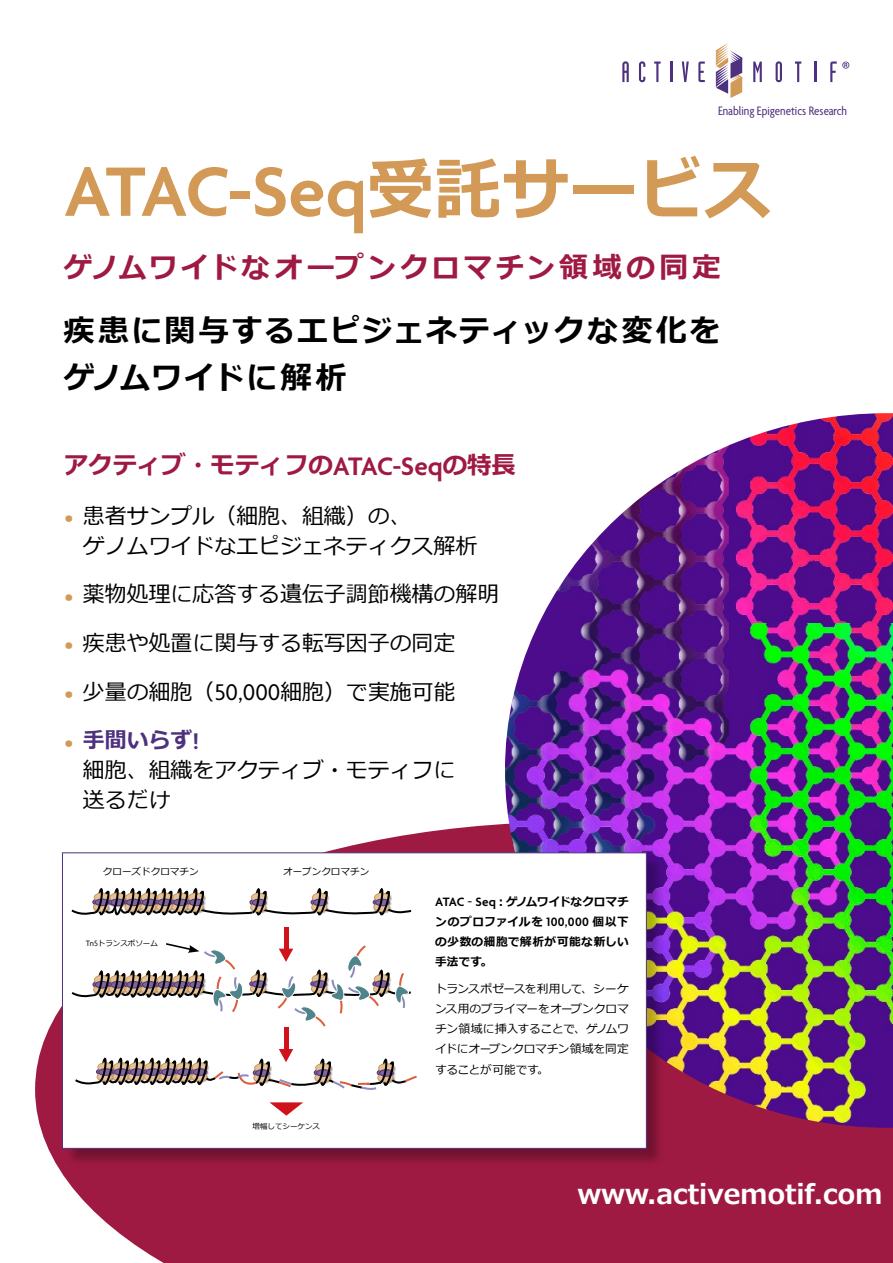
<style>
.page{position:relative;width:893px;height:1263px;background:#fff}
.page>*{position:absolute;margin:0;border:0;box-sizing:border-box;transform-origin:0 0}
.t1{font:600 75.6px "Agenda";letter-spacing:-.03em;color:#d29a56}
.t2{font:700 31.05px/46.8px "Meiryo";letter-spacing:.065em;color:#000}
.t3{font:700 28.65px "Meiryo";letter-spacing:.11em;color:#9f1a43}
.t4{font:700 27px "Meiryo UI";color:#fff}
.t5{font:700 24.45px "Meiryo";color:#9f1a43}
.t6{font:21.9px/30px "Meiryo";color:#000}
.t7{font:condensed 13.2px "Agenda";color:#4e317e}
.t8{font:11.7px/20.2px "Meiryo";letter-spacing:-.01em;color:#000;text-align:justify}
.t9{font:700 11.7px/20.2px "Meiryo";letter-spacing:.015em;color:#000;text-align:justify}
.t10{font:9.6px "Meiryo";color:#000}
.t11{font:7.5px "Meiryo";color:#000}
.s1{font-family:"Meiryo";font-weight:700;font-size:67.5px}
.s2{font-family:"Agenda";font-weight:600;font-size:27.45px}
.s3{font-family:"FS Albert Pro";font-weight:300;font-size:20.25px;color:#d29a56}
.s4{font-family:"Agenda";font-size:24.6px}
.s5{font-weight:700;color:#4e317e}
.s6{font-family:"Agenda";font-weight:600;font-size:24.6px;color:#4e317e}
.s7{font-family:"Agenda";font-size:8.4px}
.s8{font-family:"Agenda";font-weight:600;font-size:13.05px}
.s9{font-family:"Agenda";font-weight:600}
</style>
<div class="page">
<svg style="left:35px;top:824px;width:858px;height:439px;fill:#9f1a43"></svg>
<img style="left:505px;top:413px;width:388px;height:715px">
<div style="left:65px;top:855px;width:600px;height:312px;background:#000;opacity:.28"></div>
<div style="left:62px;top:853px;width:585px;height:295px;background:#fff;border:1px solid #4e317e"></div>
<svg style="left:71px;top:887px;width:341px;height:29px"></svg>
<hr style="left:284px;top:927px;width:4px;height:28px;background:#d0121b">
<svg style="left:71px;top:942px;width:340px;height:87px"></svg>
<hr style="left:284px;top:1027px;width:4px;height:28px;background:#d0121b">
<svg style="left:75px;top:1049px;width:342px;height:41px"></svg>
<svg style="left:269px;top:1102px;width:34px;height:14px"></svg>
<svg style="left:622px;top:61px;width:7px;height:21px"></svg>
<svg style="left:639px;top:61px;width:6px;height:21px"></svg>
<svg style="left:654px;top:62px;width:7px;height:20px"></svg>
<hr style="left:670px;top:62px;width:2px;height:20px;background:#4e317e">
<svg style="left:682px;top:62px;width:7px;height:20px"></svg>
<svg style="left:698px;top:62px;width:7px;height:20px"></svg>
<svg style="left:753px;top:62px;width:9px;height:20px"></svg>
<svg style="left:776px;top:61px;width:6px;height:21px"></svg>
<svg style="left:795px;top:62px;width:6px;height:20px"></svg>
<hr style="left:814px;top:62px;width:2px;height:20px;background:#4e317e">
<svg style="left:716px;top:43px;width:26px;height:55px"></svg>
<svg style="left:830px;top:62px;width:19px;height:20px"></svg>
<p class="t7" style="left:718px;top:103px;width:131px">Enabling Epigenetics Research</p>
<h1 class="t1" style="left:64px;top:145px;width:709px">ATAC-Seq<span class="s1">受託サービス</span></h1>
<h3 class="t3" style="left:64px;top:247px;width:659px">ゲノムワイドなオープンクロマチン領域の同定</h3>
<h2 class="t2" style="left:64px;top:309px;width:658px">疾患に関与するエピジェネティックな変化をゲノムワイドに解析</h2>
<p class="t5" style="left:64px;top:448px;width:454px">アクティブ・モティフの<span class="s2">ATAC-Seq</span>の特長</p>
<p class="t6" style="left:83px;top:502px;width:396px;text-indent:-19px"><span class="s3">•</span> 患者サンプル（細胞、組織）の、<br>ゲノムワイドなエピジェネティクス解析</p>
<p class="t6" style="left:64px;top:581px;width:437px"><span class="s3">•</span> 薬物処理に応答する遺伝子調節機構の解明</p>
<p class="t6" style="left:64px;top:629px;width:393px"><span class="s3">•</span> 疾患や処置に関与する転写因子の同定</p>
<p class="t6" style="left:64px;top:678px;width:393px"><span class="s3">•</span> 少量の細胞（<span class="s4">50,000</span>細胞）で実施可能</p>
<p class="t6" style="left:83px;top:726px;width:374px;text-indent:-19px"><span class="s3">•</span> <span class="s5">手間いらず</span><span class="s6">!<br></span>細胞、組織をアクティブ・モティフに送るだけ</p>
<p class="t10" style="left:103px;top:864px;width:97px">クローズドクロマチン</p>
<p class="t10" style="left:283px;top:864px;width:88px">オープンクロマチン</p>
<p class="t11" style="left:86px;top:937px;width:73px"><span class="s7">Tn5</span>トランスポソーム</p>
<p class="t11" style="left:253px;top:1121px;width:69px">増幅してシーケンス</p>
<p class="t9" style="left:435px;top:892px;width:195px"><span class="s8">ATAC</span> <span class="s9">−</span> <span class="s8">Seq</span>：ゲノムワイドなクロマチンのプロファイルを <span class="s8">100,000</span> 個以下の少数の細胞で解析が可能な新しい手法です。</p>
<p class="t8" style="left:435px;top:979px;width:195px">トランスポゼースを利用して、シーケンス用のプライマーをオープンクロマチン領域に挿入することで、ゲノムワイドにオープンクロマチン領域を同定することが可能です。</p>
<p class="t4" style="left:577px;top:1175px;width:307px">www.activemotif.com</p>
</div>
